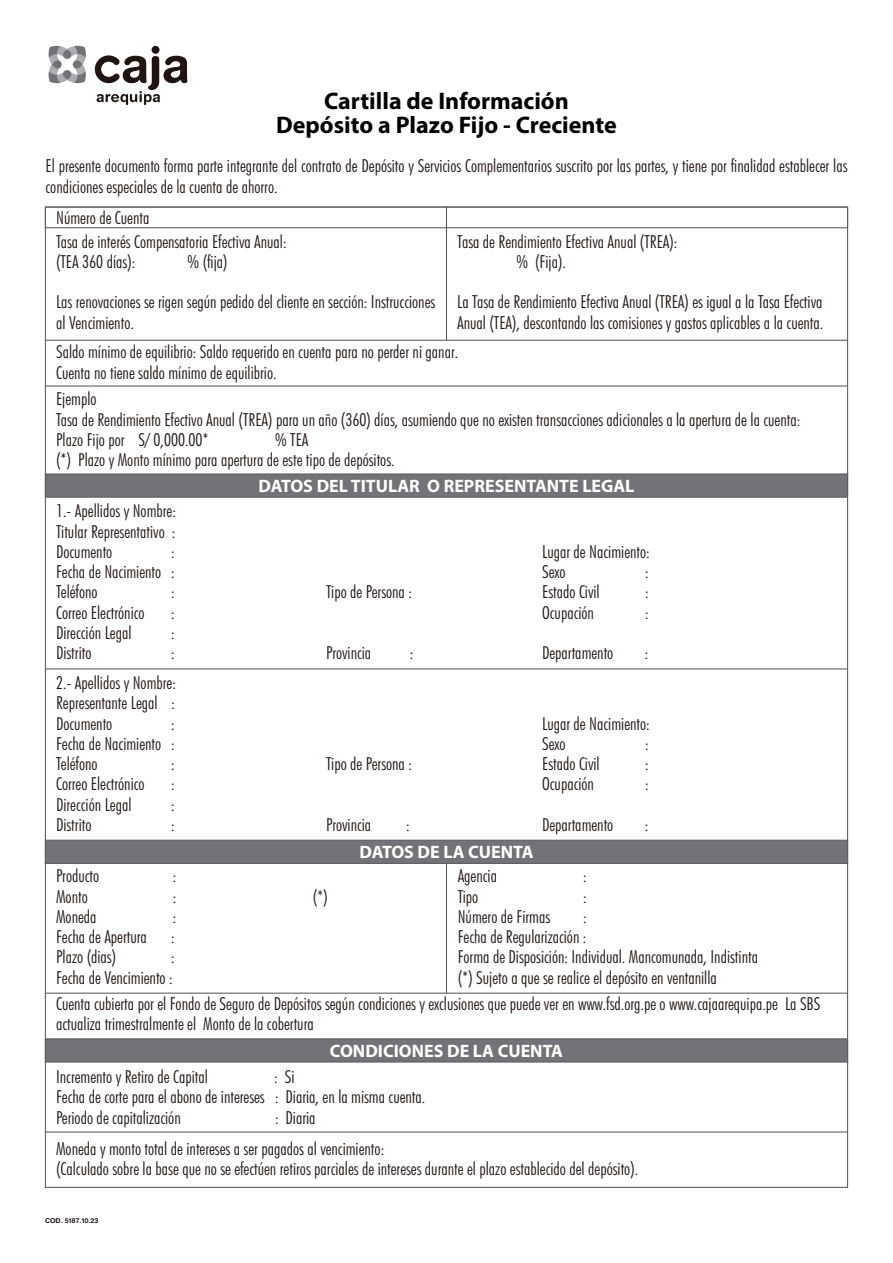
<style>
.page{position:relative;width:893px;height:1263px;background:#fff}
.page>*{position:absolute;margin:0;border:0;box-sizing:border-box;transform-origin:0 0}
.t1{font:700 24px/24px "Myriad Pro";color:#000;text-align:center}
.t2{font:300 condensed 18px/20.2px "Futura BT";color:#1f1410}
.t3{font:700 18px "Myriad Pro";color:#fff}
.t4{font:700 6.75px "Helvetica Rounded";color:#1f1410}
</style>
<div class="page">
<div style="left:45px;top:206px;width:803px;height:22px;border:1px solid #5c5b5f"></div>
<hr style="left:446px;top:207px;width:1px;height:133px;background:#5c5b5f">
<hr style="left:45px;top:340px;width:802px;height:1px;background:#5c5b5f">
<hr style="left:45px;top:385px;width:802px;height:2px;background:#5c5b5f">
<hr style="left:45px;top:668px;width:802px;height:1px;background:#5c5b5f">
<div style="left:45px;top:473px;width:803px;height:25px;background:#737277;border:1px solid #5c5b5f"></div>
<svg style="left:49px;top:46px;width:37px;height:37px"></svg>
<div style="left:152px;top:46px;width:8px;height:8px;background:#1f1410;border-radius:50%"></div>
<svg style="left:95px;top:55px;width:92px;height:50px"></svg>
<hr style="left:446px;top:856px;width:1px;height:137px;background:#5c5b5f">
<div style="left:45px;top:840px;width:803px;height:24px;background:#737277;border:1px solid #5c5b5f"></div>
<hr style="left:46px;top:992px;width:801px;height:2px;background:#5c5b5f">
<div style="left:45px;top:1038px;width:803px;height:24px;background:#737277;border:1px solid #5c5b5f"></div>
<hr style="left:45px;top:1131px;width:803px;height:1px;background:#5c5b5f">
<h1 class="t1" style="left:276px;top:88px;width:342px">Cartilla de Información<br>Depósito a Plazo Fijo - Creciente</h1>
<p class="t2" style="left:45px;top:154px;width:803px;line-height:21.6px">El presente documento forma parte integrante del contrato de Depósito y Servicios Complementarios suscrito por las partes, y tiene por finalidad establecer las condiciones especiales de la cuenta de ahorro.</p>
<p class="t2" style="left:56px;top:208px;width:95px">Número de Cuenta</p>
<p class="t2" style="left:517px;top:231px;width:162px;text-indent:-59px">Tasa de Rendimiento Efectiva Anual (TREA): % (Fija).</p>
<p class="t2" style="left:457px;top:292px;width:368px">La Tasa de Rendimiento Efectiva Anual (TREA) es igual a la Tasa Efectiva<br>Anual (TEA), descontando las comisiones y gastos aplicables a la cuenta.</p>
<p class="t2" style="left:56px;top:231px;width:232px">Tasa de interés Compensatoria Efectiva Anual: (TEA 360 días):</p>
<p class="t2" style="left:188px;top:251px;width:41px">% (fija)</p>
<p class="t2" style="left:56px;top:292px;width:381px">Las renovaciones se rigen según pedido del cliente en sección: Instrucciones al Vencimiento.</p>
<p class="t2" style="left:56px;top:342px;width:404px">Saldo mínimo de equilibrio: Saldo requerido en cuenta para no perder ni ganar.<br>Cuenta no tiene saldo mínimo de equilibrio.</p>
<p class="t2" style="left:56px;top:389px;width:746px">Ejemplo<br>Tasa de Rendimiento Efectivo Anual (TREA) para un año (360) días, asumiendo que no existen transacciones adicionales a la apertura de la cuenta:<br>Plazo Fijo por S/ 0,000.00*</p>
<p class="t2" style="left:56px;top:429px;width:340px;text-indent:219px">% TEA<br>(*) Plazo y Monto mínimo para apertura de este tipo de depósitos.</p>
<p class="t2" style="left:56px;top:501px;width:121px;text-align:justify">1.- Apellidos y Nombre:<br>Titular Representativo :<br>Documento</p>
<p class="t3" style="left:258px;top:474px;width:377px">DATOS DEL TITULAR O REPRESENTANTE LEGAL</p>
<p class="t2" style="left:171px;top:541px;width:5px">:</p>
<p class="t2" style="left:542px;top:541px;width:109px">Lugar de Nacimiento:</p>
<p class="t2" style="left:56px;top:561px;width:120px">Fecha de Nacimiento :</p>
<p class="t2" style="left:542px;top:561px;width:25px">Sexo</p>
<p class="t2" style="left:645px;top:561px;width:5px">:</p>
<p class="t2" style="left:56px;top:582px;width:43px">Teléfono</p>
<p class="t2" style="left:171px;top:582px;width:5px">:</p>
<p class="t2" style="left:326px;top:582px;width:87px">Tipo de Persona :</p>
<p class="t2" style="left:542px;top:582px;width:59px">Estado Civil</p>
<p class="t2" style="left:645px;top:582px;width:5px">:</p>
<p class="t2" style="left:56px;top:602px;width:90px">Correo Electrónico</p>
<p class="t2" style="left:171px;top:602px;width:5px">:</p>
<p class="t2" style="left:542px;top:602px;width:53px">Ocupación</p>
<p class="t2" style="left:645px;top:602px;width:5px">:</p>
<p class="t2" style="left:56px;top:622px;width:77px">Dirección Legal</p>
<p class="t2" style="left:171px;top:622px;width:5px">:</p>
<p class="t2" style="left:56px;top:642px;width:37px">Distrito</p>
<p class="t2" style="left:171px;top:642px;width:5px">:</p>
<p class="t2" style="left:326px;top:642px;width:47px">Provincia</p>
<p class="t2" style="left:410px;top:642px;width:5px">:</p>
<p class="t2" style="left:542px;top:642px;width:73px">Departamento</p>
<p class="t2" style="left:645px;top:642px;width:5px">:</p>
<p class="t2" style="left:56px;top:672px;width:121px;text-align:justify">2.- Apellidos y Nombre:<br>Representante Legal :<br>Documento</p>
<p class="t2" style="left:171px;top:713px;width:5px">:</p>
<p class="t2" style="left:542px;top:713px;width:109px">Lugar de Nacimiento:</p>
<p class="t2" style="left:56px;top:733px;width:120px">Fecha de Nacimiento :</p>
<p class="t2" style="left:542px;top:733px;width:25px">Sexo</p>
<p class="t2" style="left:645px;top:733px;width:5px">:</p>
<p class="t2" style="left:56px;top:753px;width:43px">Teléfono</p>
<p class="t2" style="left:171px;top:753px;width:5px">:</p>
<p class="t2" style="left:326px;top:753px;width:87px">Tipo de Persona :</p>
<p class="t2" style="left:542px;top:753px;width:59px">Estado Civil</p>
<p class="t2" style="left:645px;top:753px;width:5px">:</p>
<p class="t2" style="left:56px;top:774px;width:90px">Correo Electrónico</p>
<p class="t2" style="left:171px;top:774px;width:5px">:</p>
<p class="t2" style="left:542px;top:774px;width:53px">Ocupación</p>
<p class="t2" style="left:645px;top:774px;width:5px">:</p>
<p class="t2" style="left:56px;top:794px;width:77px">Dirección Legal</p>
<p class="t2" style="left:171px;top:794px;width:5px">:</p>
<p class="t2" style="left:56px;top:814px;width:37px">Distrito</p>
<p class="t2" style="left:171px;top:814px;width:5px">:</p>
<p class="t2" style="left:326px;top:814px;width:47px">Provincia</p>
<p class="t2" style="left:406px;top:814px;width:5px">:</p>
<p class="t2" style="left:542px;top:814px;width:73px">Departamento</p>
<p class="t2" style="left:645px;top:814px;width:5px">:</p>
<p class="t3" style="left:359px;top:840px;width:176px">DATOS DE LA CUENTA</p>
<p class="t2" style="left:56px;top:866px;width:45px">Producto</p>
<p class="t2" style="left:173px;top:866px;width:5px">:</p>
<p class="t2" style="left:56px;top:886px;width:33px">Monto</p>
<p class="t2" style="left:173px;top:886px;width:5px">:</p>
<p class="t2" style="left:313px;top:886px;width:17px">(*)</p>
<p class="t2" style="left:56px;top:906px;width:42px">Moneda</p>
<p class="t2" style="left:173px;top:906px;width:5px">:</p>
<p class="t2" style="left:56px;top:926px;width:92px">Fecha de Apertura</p>
<p class="t2" style="left:171px;top:926px;width:5px">:</p>
<p class="t2" style="left:56px;top:947px;width:61px">Plazo (dias)</p>
<p class="t2" style="left:458px;top:866px;width:41px">Agencia</p>
<p class="t2" style="left:583px;top:866px;width:5px">:</p>
<p class="t2" style="left:458px;top:886px;width:22px">Tipo</p>
<p class="t2" style="left:583px;top:886px;width:5px">:</p>
<p class="t2" style="left:458px;top:906px;width:94px">Número de Firmas</p>
<p class="t2" style="left:458px;top:906px;width:302px;text-indent:125px">:<br>Fecha de Regularización :<br>Forma de Disposición: Individual. Mancomunada, Indistinta (*) Sujeto a que se realice el depósito en ventanilla</p>
<p class="t2" style="left:56px;top:993px;width:766px">Cuenta cubierta por el Fondo de Seguro de Depósitos según condiciones y exclusiones que puede ver en www.fsd.org.pe o www.cajaarequipa.pe La SBS actualiza trimestralmente el Monto de la cobertura</p>
<p class="t2" style="left:56px;top:1066px;width:153px">Incremento y Retiro de Capital</p>
<p class="t2" style="left:56px;top:947px;width:120px;text-align:right">:<br>Fecha de Vencimiento :</p>
<p class="t3" style="left:330px;top:1039px;width:235px">CONDICIONES DE LA CUENTA</p>
<p class="t2" style="left:56px;top:1066px;width:371px;text-indent:218px">: Si<br>Fecha de corte para el abono de intereses : Diaria, en la misma cuenta.<br>Periodo de capitalización</p>
<p class="t2" style="left:56px;top:1101px;width:330px;line-height:31.5px;text-indent:219px">: Diaria<br>Moneda y monto total de intereses a ser pagados al vencimiento:</p>
<p class="t2" style="left:56px;top:1159px;width:584px">(Calculado sobre la base que no se efectúen retiros parciales de intereses durante el plazo establecido del depósito).</p>
<p class="t4" style="left:45px;top:1216px;width:55px">COD. 5187.10.23</p>
</div>
